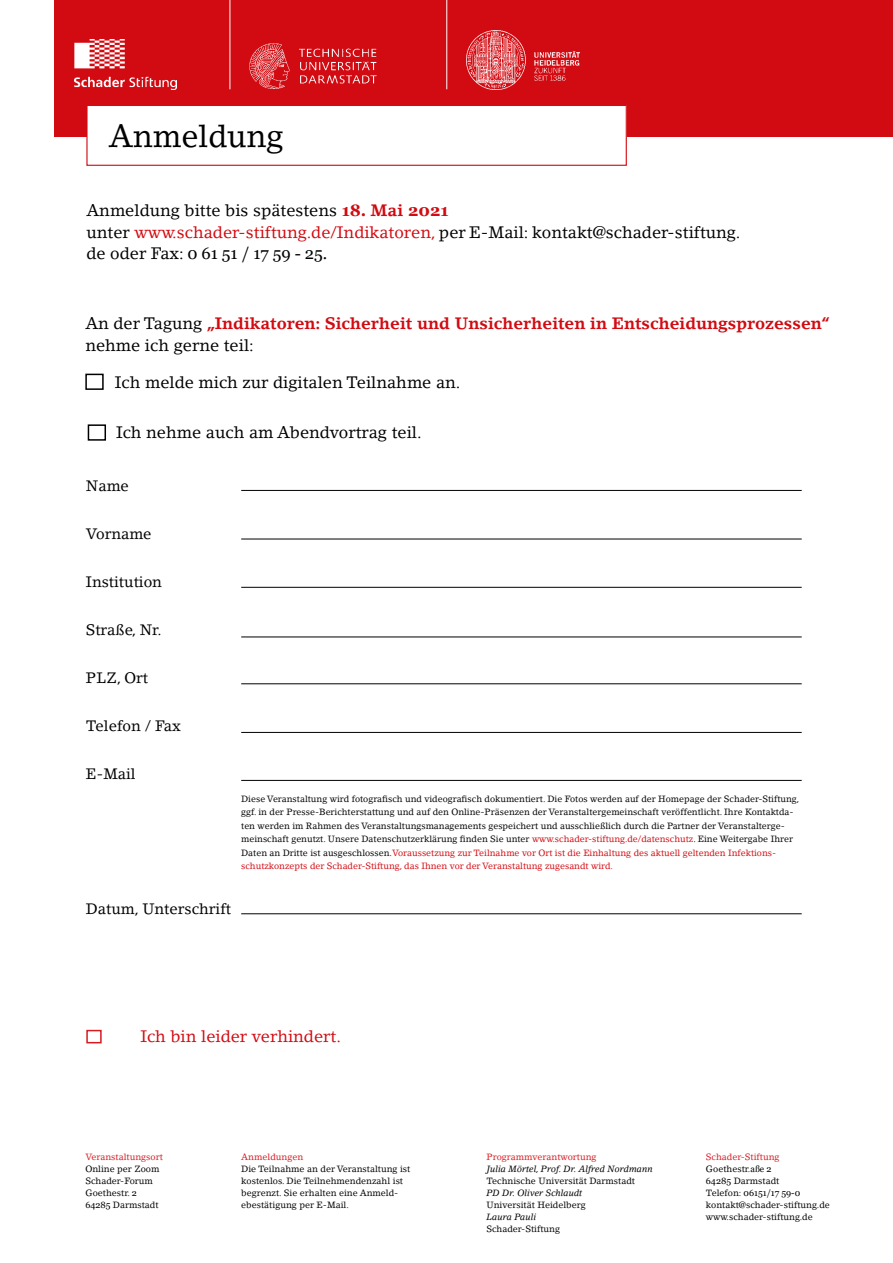
<style>
.page{position:relative;width:893px;height:1263px;background:#fff}
.page>*{position:absolute;margin:0;border:0;box-sizing:border-box;transform-origin:0 0}
.t1{font:31.5px "Lino Letter Std";color:#000}
.t2{font:16.5px/21.3px "Lino Letter Std";color:#000}
.t3{font:700 16.5px/22.5px "Lino Letter Std";color:#d20a11}
.t4{font:16.5px "Georgia";color:#000}
.t5{font:16.5px "Lino Letter Std";color:#d20a11}
.t6{font:15px "Lino Letter Std";color:#000}
.t7{font:9px/12px "Lino Letter Std";color:#000}
.t8{font:italic 9px "Lino Letter Std";color:#000}
.t9{font:9px "Lino Letter Std";color:#d71920}
.t10{font:9px "Georgia";color:#000}
.s1{font-family:"Georgia";font-weight:700;color:#d20a11}
.s2{font-weight:700;color:#d20a11}
.s3{color:#d20a11}
.s4{font-family:"Lino Letter Std"}
.s5{font-weight:400;color:#000}
.s6{font-family:"Georgia"}
.s7{color:#d71920}
</style>
<div class="page">
<div style="left:54px;top:0;width:839px;height:137px;background:#d20a11"></div>
<div style="left:87px;top:105px;width:539px;height:60px;background:#fff"></div>
<div style="left:86px;top:105px;width:541px;height:61px;border:1px solid #d20a11"></div>
<img style="left:74px;top:39px;width:102px;height:50px">
<hr style="left:230px;top:0;width:1px;height:89px;background:#fff">
<hr style="left:446px;top:0;width:1px;height:89px;background:#fff">
<hr style="left:241px;top:490px;width:561px;height:1px;background:#000">
<hr style="left:241px;top:539px;width:561px;height:1px;background:#000">
<hr style="left:241px;top:587px;width:561px;height:1px;background:#000">
<hr style="left:241px;top:637px;width:561px;height:1px;background:#000">
<hr style="left:241px;top:683px;width:561px;height:1px;background:#000">
<hr style="left:241px;top:780px;width:561px;height:1px;background:#000">
<hr style="left:241px;top:732px;width:561px;height:1px;background:#000">
<hr style="left:241px;top:913px;width:561px;height:1px;background:#000">
<div style="left:86px;top:1030px;width:16px;height:13px;border:2px solid #d71920"></div>
<img style="left:249px;top:43px;width:128px;height:46px">
<img style="left:466px;top:30px;width:114px;height:59px">
<div style="left:85px;top:374px;width:19px;height:16px;border:2px solid #000"></div>
<div style="left:88px;top:424px;width:18px;height:17px;border:2px solid #000"></div>
<h1 class="t1" style="left:109px;top:116px;width:177px">Anmeldung</h1>
<h2 class="t2" style="left:86px;top:200px;width:655px">Anmeldung bitte bis spätestens <span class="s1">18.</span> <span class="s2">Mai</span> <span class="s1">2021<br></span>unter <span class="s3">www.schader-stiftung.de/Indikatoren,</span> per E-Mail: kontakt@schader-stiftung.</h2>
<h2 class="t4" style="left:86px;top:243px;width:242px"><span class="s4">de oder Fax:</span> 0 61 51 / 17 59 - 25.</h2>
<h2 class="t3" style="left:85px;top:311px;width:746px"><span class="s5">An der Tagung</span> „Indikatoren: Sicherheit und Unsicherheiten in Entscheidungsprozessen“ <span class="s5">nehme ich gerne teil:</span></h2>
<h2 class="t2" style="left:115px;top:372px;width:347px">Ich melde mich zur digitalen Teilnahme an.</h2>
<h2 class="t2" style="left:116px;top:421px;width:307px">Ich nehme auch am Abendvortrag teil.</h2>
<h3 class="t6" style="left:86px;top:477px;width:45px">Name</h3>
<h3 class="t6" style="left:86px;top:525px;width:67px">Vorname</h3>
<h3 class="t6" style="left:86px;top:573px;width:78px">Institution</h3>
<h3 class="t6" style="left:86px;top:621px;width:77px">Straße, Nr.</h3>
<h3 class="t6" style="left:86px;top:669px;width:64px">PLZ, Ort</h3>
<h3 class="t6" style="left:86px;top:717px;width:96px">Telefon / Fax</h3>
<h3 class="t6" style="left:86px;top:765px;width:51px">E-Mail</h3>
<p class="t7" style="left:241px;top:792px;width:560px;line-height:13.5px">Diese Veranstaltung wird fotografisch und videografisch dokumentiert. Die Fotos werden auf der Homepage der Schader-Stiftung, ggf. in der Presse-Berichterstattung und auf den Online-Präsenzen der Veranstaltergemeinschaft veröffentlicht. Ihre Kontaktda&shy;ten werden im Rahmen des Veranstaltungsmanagements gespeichert und ausschließlich durch die Partner der Veranstalterge&shy;meinschaft genutzt. Unsere Datenschutzerklärung finden Sie unter <span class="s3">www.schader-stiftung.de/datenschutz</span>. Eine Weitergabe Ihrer Daten an Dritte ist ausgeschlossen.<span class="s3">Voraussetzung zur Teilnahme vor Ort ist die Einhaltung des aktuell geltenden Infektions&shy;schutzkonzepts der Schader-Stiftung, das Ihnen vor der Veranstaltung zugesandt wird.</span></p>
<h3 class="t6" style="left:86px;top:900px;width:147px">Datum, Unterschrift</h3>
<h2 class="t5" style="left:140px;top:1027px;width:202px">Ich bin leider verhindert.</h2>
<p class="t9" style="left:85px;top:1151px;width:79px">Veranstaltungsort</p>
<p class="t7" style="left:85px;top:1163px;width:76px">Online per Zoom<br>Schader-Forum<br>Goethestr. <span class="s6">2<br>64285</span> Darmstadt</p>
<p class="t9" style="left:241px;top:1151px;width:63px">Anmeldungen</p>
<p class="t7" style="left:241px;top:1163px;width:171px">Die Teilnahme an der Veranstaltung ist kostenlos. Die Teilnehmendenzahl ist begrenzt. Sie erhalten eine Anmeld&shy;ebestätigung per E-Mail.</p>
<p class="t9" style="left:486px;top:1151px;width:112px">Programmverantwortung</p>
<p class="t8" style="left:486px;top:1163px;width:168px">Julia Mörtel, Prof. Dr. Alfred Nordmann</p>
<p class="t7" style="left:486px;top:1175px;width:150px">Technische Universität Darmstadt</p>
<p class="t8" style="left:486px;top:1187px;width:97px">PD Dr. Oliver Schlaudt</p>
<p class="t7" style="left:486px;top:1199px;width:101px">Universität Heidelberg</p>
<p class="t8" style="left:486px;top:1211px;width:51px">Laura Pauli</p>
<p class="t7" style="left:486px;top:1223px;width:75px">Schader-Stiftung</p>
<p class="t7" style="left:706px;top:1151px;width:75px"><span class="s7">Schader-Stiftung<br></span>Goethestr.<span class="s6">aße 2<br>64285</span> Darmstadt</p>
<p class="t10" style="left:706px;top:1187px;width:96px"><span class="s4">Telefon:</span> 06151/17 59-0</p>
<p class="t7" style="left:706px;top:1199px;width:125px">kontakt@schader-stiftung.de www.schader-stiftung.de</p>
</div>
